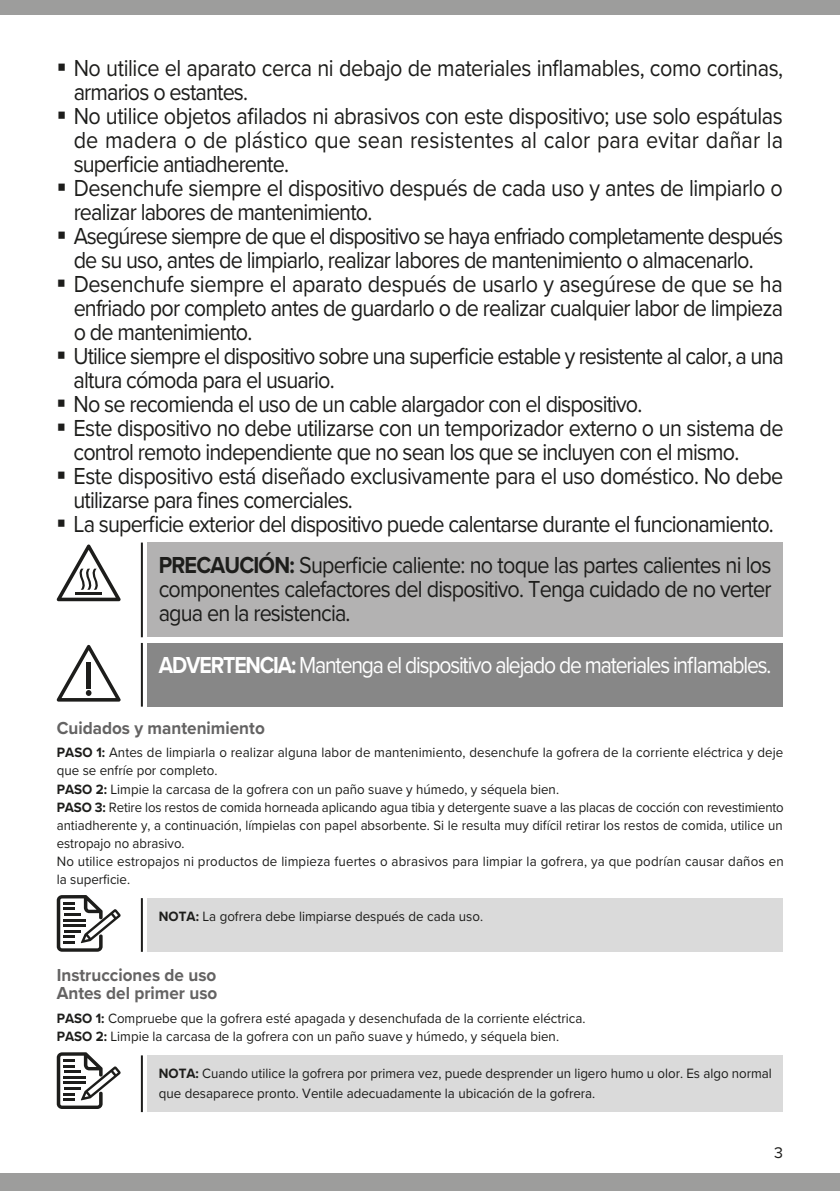
<style>
.page{position:relative;width:840px;height:1191px;background:#fff}
.page>*{position:absolute;margin:0;border:0;box-sizing:border-box;transform-origin:0 0}
.t1{font:24px/24px "Proxima Nova";letter-spacing:-.04em;color:#1d1d1b;scale:.9 1}
.t2{font:24px "Proxima Nova";letter-spacing:-.055em;color:#fff;scale:.88 1}
.t3{font:700 18px/18px "Proxima Nova";color:#646363;scale:.95 1}
.t4{font:16px "Proxima Nova";color:#1d1d1b}
.t5{font:14px/18px "Proxima Nova";color:#1d1d1b;scale:.95 1}
.s1{font-weight:700}
</style>
<div class="page">
<div style="left:0;top:0;width:839px;height:14px;background:#9d9d9c"></div>
<div style="left:0;top:1174px;width:839px;height:17px;background:#9d9d9c"></div>
<div style="left:147px;top:542px;width:635px;height:95px;background:#b3b2b2"></div>
<hr style="left:141px;top:542px;width:2px;height:95px;background:#1d1d1b">
<div style="left:147px;top:643px;width:635px;height:63px;background:#878787"></div>
<hr style="left:141px;top:643px;width:2px;height:63px;background:#1d1d1b">
<div style="left:147px;top:898px;width:635px;height:53px;background:#dadada"></div>
<hr style="left:141px;top:898px;width:2px;height:53px;background:#1d1d1b">
<div style="left:147px;top:1055px;width:635px;height:57px;background:#dadada"></div>
<hr style="left:141px;top:1055px;width:2px;height:57px;background:#1d1d1b">
<svg style="left:57px;top:544px;width:63px;height:57px"></svg>
<svg style="left:57px;top:645px;width:63px;height:56px"></svg>
<div style="left:86px;top:662px;width:5px;height:26px;background:#1d1d1b"></div>
<svg style="left:57px;top:895px;width:64px;height:56px"></svg>
<svg style="left:57px;top:1052px;width:64px;height:57px"></svg>
<p class="t1" style="left:73px;top:55px;width:790px">No utilice el aparato cerca ni debajo de materiales inflamables, como cortinas, armarios o estantes.<br>No utilice objetos afilados ni abrasivos con este dispositivo; use solo espátulas de madera o de plástico que sean resistentes al calor para evitar dañar la superficie antiadherente.<br>Desenchufe siempre el dispositivo después de cada uso y antes de limpiarlo o realizar labores de mantenimiento.<br>Asegúrese siempre de que el dispositivo se haya enfriado completamente después de su uso, antes de limpiarlo, realizar labores de mantenimiento o almacenarlo.<br>Desenchufe siempre el aparato después de usarlo y asegúrese de que se ha enfriado por completo antes de guardarlo o de realizar cualquier labor de limpieza o de mantenimiento.<br>Utilice siempre el dispositivo sobre una superficie estable y resistente al calor, a una altura cómoda para el usuario.<br>No se recomienda el uso de un cable alargador con el dispositivo.<br>Este dispositivo no debe utilizarse con un temporizador externo o un sistema de control remoto independiente que no sean los que se incluyen con el mismo.<br>Este dispositivo está diseñado exclusivamente para el uso doméstico. No debe utilizarse para fines comerciales.<br>La superficie exterior del dispositivo puede calentarse durante el funcionamiento.</p>
<p class="t1" style="left:159px;top:552px;width:682px;text-align:justify"><span class="s1">PRECAUCIÓN:</span> Superficie caliente: no toque las partes calientes ni los componentes calefactores del dispositivo. Tenga cuidado de no verter agua en la resistencia.</p>
<p class="t2" style="left:159px;top:647px;width:697px"><span class="s1">ADVERTENCIA:</span> Mantenga el dispositivo alejado de materiales inflamables.</p>
<p class="t3" style="left:57px;top:718px;width:220px">Cuidados y mantenimiento</p>
<p class="t5" style="left:57px;top:743px;width:766px"><span class="s1">PASO 1:</span> Antes de limpiarla o realizar alguna labor de mantenimiento, desenchufe la gofrera de la corriente eléctrica y deje que se enfríe por completo.<br><span class="s1">PASO 2:</span> Limpie la carcasa de la gofrera con un paño suave y húmedo, y séquela bien.<br><span class="s1">PASO 3:</span> Retire los restos de comida horneada aplicando agua tibia y detergente suave a las placas de cocción con revestimiento antiadherente y, a continuación, límpielas con papel absorbente. Si le resulta muy difícil retirar los restos de comida, utilice un estropajo no abrasivo.<br>No utilice estropajos ni productos de limpieza fuertes o abrasivos para limpiar la gofrera, ya que podrían causar daños en la superficie.</p>
<p class="t5" style="left:159px;top:906px;width:342px"><span class="s1">NOTA:</span> La gofrera debe limpiarse después de cada uso.</p>
<p class="t3" style="left:57px;top:965px;width:170px">Instrucciones de uso<br>Antes del primer uso</p>
<p class="t5" style="left:57px;top:1008px;width:557px"><span class="s1">PASO 1:</span> Compruebe que la gofrera esté apagada y desenchufada de la corriente eléctrica.<br><span class="s1">PASO 2:</span> Limpie la carcasa de la gofrera con un paño suave y húmedo, y séquela bien.</p>
<p class="t5" style="left:159px;top:1062px;width:646px;line-height:20px"><span class="s1">NOTA:</span> Cuando utilice la gofrera por primera vez, puede desprender un ligero humo u olor. Es algo normal que desaparece pronto. Ventile adecuadamente la ubicación de la gofrera.</p>
<p class="t4" style="left:773px;top:1141px;width:10px">3</p>
</div>
